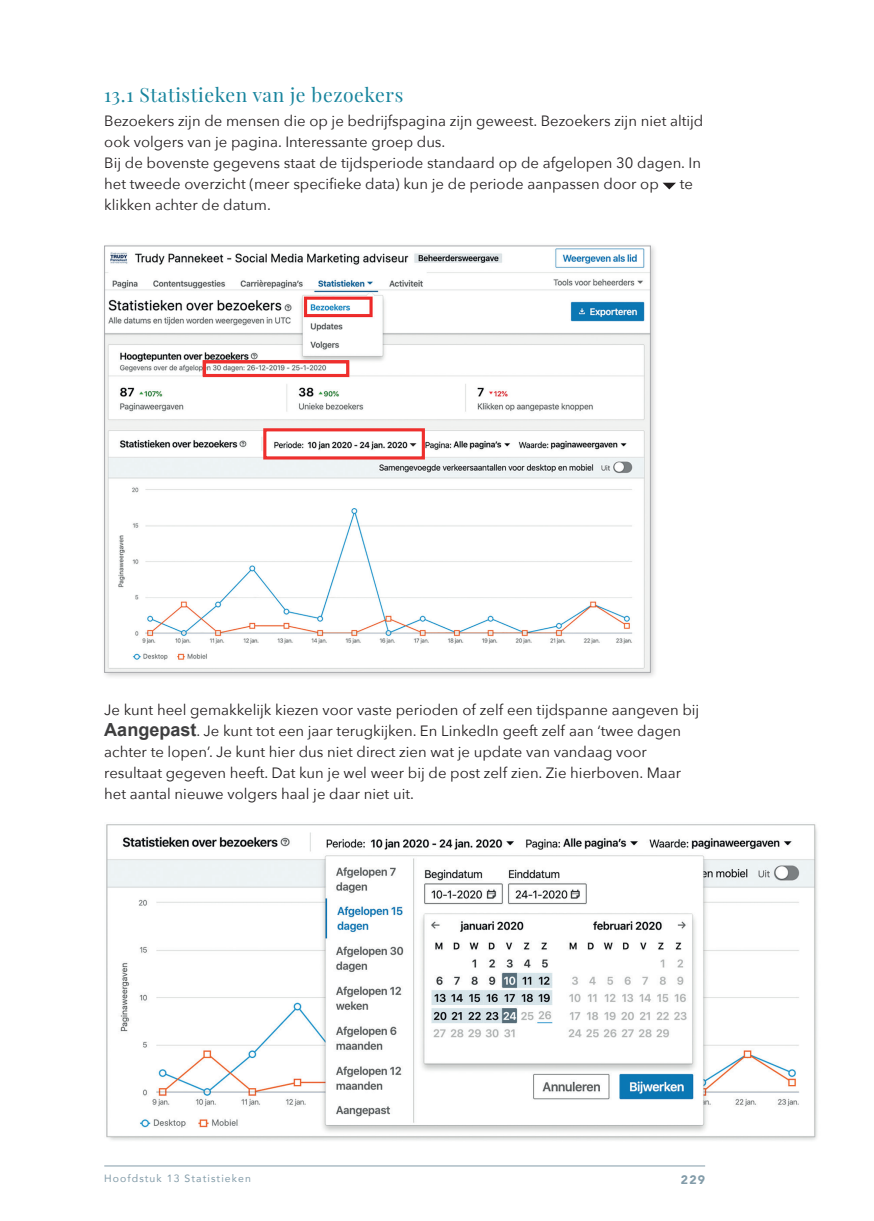
<style>
.page{position:relative;width:874px;height:1221px;background:#fff}
.page>*{position:absolute;margin:0;border:0;box-sizing:border-box;transform-origin:0 0}
.t1{font:19.25px "Playfair Display";letter-spacing:.03em;color:#17849d}
.t2{font:14.88px/21px "Avenir Next";color:#231f20}
.t3{font:900 12.25px "Avenir";color:#839ca9}
.t4{font:10.5px "Avenir";letter-spacing:.1em;color:#839ca9}
.s1{font-family:"Arial";font-weight:700;font-size:18.03px;color:#3e3e3f}
</style>
<div class="page">
<svg style="left:663px;top:183px;width:12px;height:6px"></svg>
<div style="left:101px;top:242px;width:556px;height:437px;background:#231f20;opacity:.2"></div>
<img style="left:106px;top:247px;width:542px;height:423px">
<div style="left:263px;top:428px;width:161px;height:31px;border:3px solid #ee2f2d"></div>
<div style="left:203px;top:360px;width:146px;height:17px;border:3px solid #ee2f2d"></div>
<img style="left:106px;top:824px;width:711px;height:317px">
<hr style="left:104px;top:1165px;width:600px;height:1px;background:#839ca9">
<p class="t1" style="left:104px;top:80px;width:300px">13.1 Statistieken van je bezoekers</p>
<p class="t2" style="left:104px;top:110px;width:600px">Bezoekers zijn de mensen die op je bedrijfspagina zijn geweest. Bezoekers zijn niet altijd ook volgers van je pagina. Interessante groep dus.<br>Bij de bovenste gegevens staat de tijdsperiode standaard op de afgelopen 30 dagen. In het tweede overzicht (meer specifieke data) kun je de periode aanpassen door op</p>
<p class="t2" style="left:679px;top:173px;width:15px">te</p>
<p class="t2" style="left:104px;top:194px;width:168px">klikken achter de datum.</p>
<p class="t2" style="left:104px;top:698px;width:596px">Je kunt heel gemakkelijk kiezen voor vaste perioden of zelf een tijdspanne aangeven bij <span class="s1">Aangepast</span>. Je kunt tot een jaar terugkijken. En LinkedIn geeft zelf aan ‘twee dagen achter te lopen’. Je kunt hier dus niet direct zien wat je update van vandaag voor resultaat gegeven heeft. Dat kun je wel weer bij de post zelf zien. Zie hierboven. Maar het aantal nieuwe volgers haal je daar niet uit.</p>
<p class="t4" style="left:104px;top:1169px;width:148px">Hoofdstuk 13 Statistieken</p>
<p class="t3" style="left:680px;top:1168px;width:26px">229</p>
</div>
